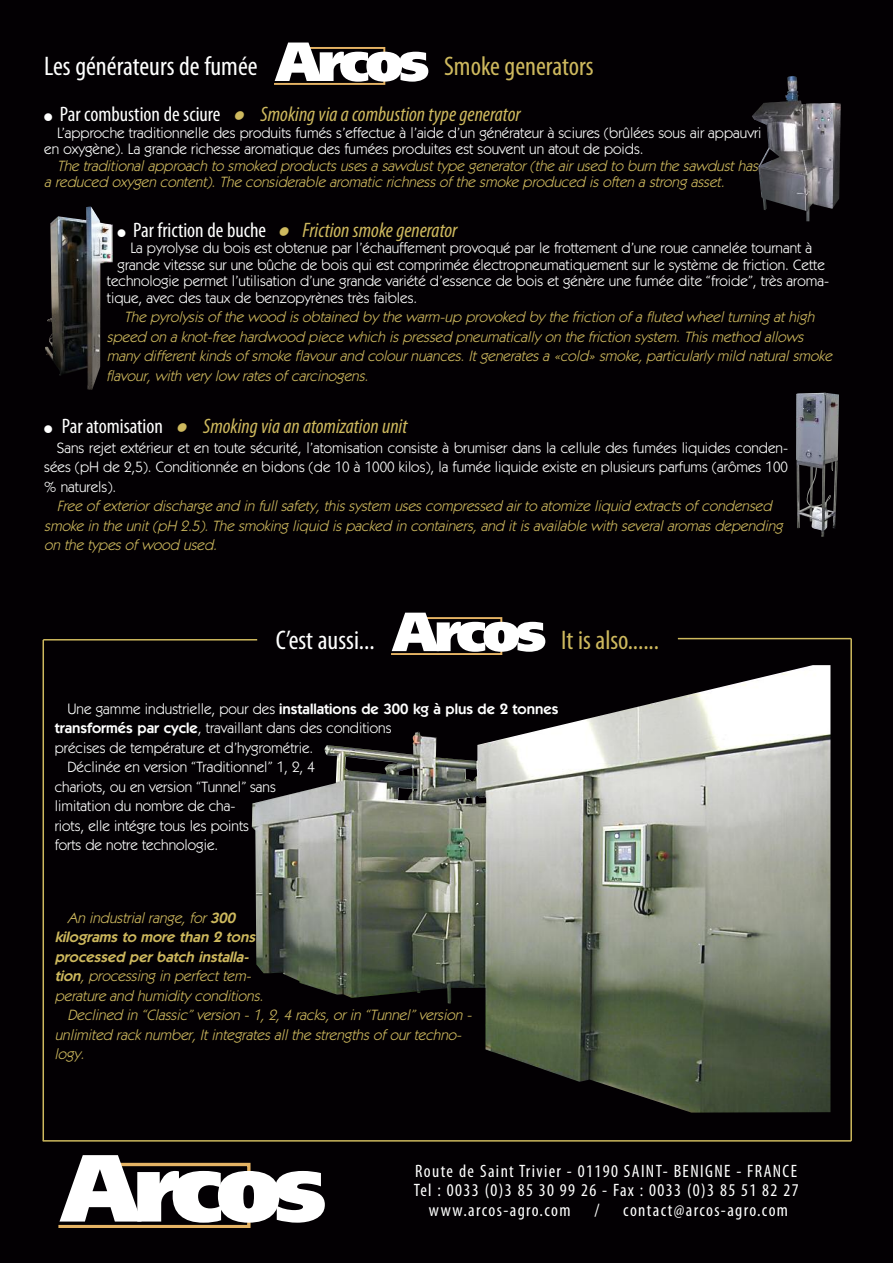
<style>
.page{position:relative;width:893px;height:1263px;background:#030003}
.page>*{position:absolute;margin:0;border:0;box-sizing:border-box;transform-origin:0 0}
.t1{font:condensed 27px "Myriad Pro";color:#fff}
.t2{font:condensed 27px "Myriad Pro";color:#ceb95e}
.t3{font:italic condensed 21px "Myriad Pro";color:#ceb95e}
.t4{font:condensed 18px "Myriad Pro";letter-spacing:.075em;color:#fff}
.t5{font:15px/19.5px "Itc Kabel";color:#fff}
.t6{font:italic 15px/19.5px "Itc Kabel";color:#ceb95e}
.t7{font:600 15px "Itc Kabel";color:#fff}
.t8{font:italic 600 15px "Itc Kabel";color:#ceb95e}
.s1{font-style:normal;color:#fff}
.s2{font-weight:400}
.s3{font-weight:600}
</style>
<div class="page">
<svg style="left:58px;top:1155px;width:267px;height:73px"></svg>
<img style="left:797px;top:91px;width:44px;height:111px">
<img style="left:45px;top:206px;width:68px;height:184px">
<img style="left:796px;top:393px;width:43px;height:144px">
<svg style="left:274px;top:43px;width:154px;height:42px"></svg>
<hr style="left:43px;top:1140px;width:808px;height:1px;background:#ceb95e">
<hr style="left:850px;top:638px;width:2px;height:503px;background:#ceb95e">
<hr style="left:43px;top:640px;width:1px;height:501px;background:#ceb95e">
<hr style="left:43px;top:639px;width:214px;height:1px;background:#ceb95e">
<hr style="left:678px;top:638px;width:173px;height:1px;background:#ceb95e">
<svg style="left:391px;top:613px;width:154px;height:42px"></svg>
<img style="left:252px;top:665px;width:578px;height:447px">
<h1 class="t1" style="left:44px;top:56px;width:215px">Les générateurs de fumée</h1>
<h1 class="t2" style="left:444px;top:56px;width:151px">Smoke generators</h1>
<h2 class="t3" style="left:60px;top:107px;width:462px"><span class="s1">Par combustion de sciure</span> ● Smoking via a combustion type generator</h2>
<p class="t5" style="left:44px;top:125px;width:719px;line-height:16.5px;text-indent:13px">L’approche traditionnelle des produits fumés s’effectue à l’aide d’un générateur à sciures (brûlées sous air appauvri en oxygène). La grande richesse aromatique des fumées produites est souvent un atout de poids.</p>
<p class="t6" style="left:44px;top:158px;width:718px;line-height:16.5px;text-indent:13px">The traditional approach to smoked products uses a sawdust type generator (the air used to burn the sawdust has a reduced oxygen content). The considerable aromatic richness of the smoke produced is often a strong asset.</p>
<h2 class="t3" style="left:133px;top:222px;width:326px"><span class="s1">Par friction de buche</span> ● Friction smoke generator</h2>
<p class="t5" style="left:130px;top:239px;width:683px">La pyrolyse du bois est obtenue par l’échauffement provoqué par le frottement d’une roue cannelée tournant à</p>
<p class="t5" style="left:118px;top:256px;width:709px">grande vitesse sur une bûche de bois qui est comprimée électropneumatiquement sur le système de friction. Cette</p>
<p class="t5" style="left:107px;top:272px;width:724px">technologie permet l’utilisation d’une grande variété d’essence de bois et génère une fumée dite “froide”, très aroma-</p>
<p class="t5" style="left:107px;top:289px;width:312px">tique, avec des taux de benzopyrènes très faibles.</p>
<p class="t6" style="left:106px;top:308px;width:730px;text-indent:18px">The pyrolysis of the wood is obtained by the warm-up provoked by the friction of a fluted wheel turning at hig h speed on a knot-free hardwood piece which is pressed pneumatically on the friction system. This method allows many different kinds of smoke flavour and colour nuances. It generates a «cold» smoke, particularly mild natural smoke flavour, with very low rates of carcinogens.</p>
<h2 class="t3" style="left:62px;top:419px;width:347px"><span class="s1">Par atomisation</span> ● Smoking via an atomization unit</h2>
<p class="t5" style="left:44px;top:439px;width:745px;text-align:justify;text-indent:13px">Sans rejet extérieur et en toute sécurité, l’atomisation consiste à brumiser dans la cellule des fumées liquides conden&shy;sées (pH de 2,5). Conditionnée en bidons (de 10 à 1000 kilos), la fumée liquide existe en plusieurs parfums (arômes 100 % naturels).</p>
<p class="t6" style="left:44px;top:497px;width:740px;text-indent:13px">Free of exterior discharge and in full safety, this system uses compressed air to atomize liquid extracts of condensed smoke in the unit (pH 2.5). The smoking liquid is packed in containers, and it is available with several aromas depending on the types of wood used.</p>
<h1 class="t1" style="left:276px;top:630px;width:100px">C’est aussi...</h1>
<h1 class="t2" style="left:561px;top:630px;width:99px">It is also......</h1>
<p class="t7" style="left:67px;top:704px;width:492px"><span class="s2">Une gamme industrielle, pour des</span> installations de 300 kg à plus de 2 tonnes</p>
<p class="t5" style="left:55px;top:720px;width:338px"><span class="s3">transformés par cycle</span>, travaillant dans des conditions</p>
<p class="t5" style="left:55px;top:739px;width:260px">précises de température et d’hygrométrie.</p>
<p class="t5" style="left:67px;top:759px;width:249px">Déclinée en version “Traditionnel” 1, 2, 4</p>
<p class="t5" style="left:55px;top:778px;width:223px">chariots, ou en version “Tunnel” sans</p>
<p class="t5" style="left:55px;top:798px;width:182px">limitation du nombre de cha-</p>
<p class="t5" style="left:55px;top:817px;width:196px">riots, elle intégre tous les points</p>
<p class="t5" style="left:55px;top:837px;width:165px">forts de notre technologie.</p>
<p class="t6" style="left:67px;top:909px;width:172px">An industrial range, for <span class="s3">300</span></p>
<p class="t8" style="left:55px;top:932px;width:205px">kilograms to more than 2 tons</p>
<p class="t8" style="left:55px;top:951px;width:198px">processed per batch installa-</p>
<p class="t6" style="left:55px;top:968px;width:200px"><span class="s3">tion</span>, processing in perfect tem-</p>
<p class="t6" style="left:55px;top:987px;width:213px">perature and humidity conditions.</p>
<p class="t6" style="left:67px;top:1007px;width:408px">Declined in “Classic” version - 1, 2, 4 racks, or in “Tunnel” version -</p>
<p class="t6" style="left:55px;top:1026px;width:411px">unlimited rack number, It integrates all the strengths of our techno-</p>
<p class="t6" style="left:55px;top:1046px;width:34px">logy.</p>
<p class="t4" style="left:415px;top:1164px;width:383px">Route de Saint Trivier - 01190 SAINT- BENIGNE - FRANCE</p>
<p class="t4" style="left:414px;top:1184px;width:386px">Tel : 0033 (0)3 85 30 99 26 - Fax : 0033 (0)3 85 51 82 27</p>
<p class="t4" style="left:429px;top:1203px;width:143px">www.arcos-agro.com</p>
<p class="t4" style="left:594px;top:1203px;width:7px">/</p>
<p class="t4" style="left:623px;top:1203px;width:166px">contact@arcos-agro.com</p>
</div>
